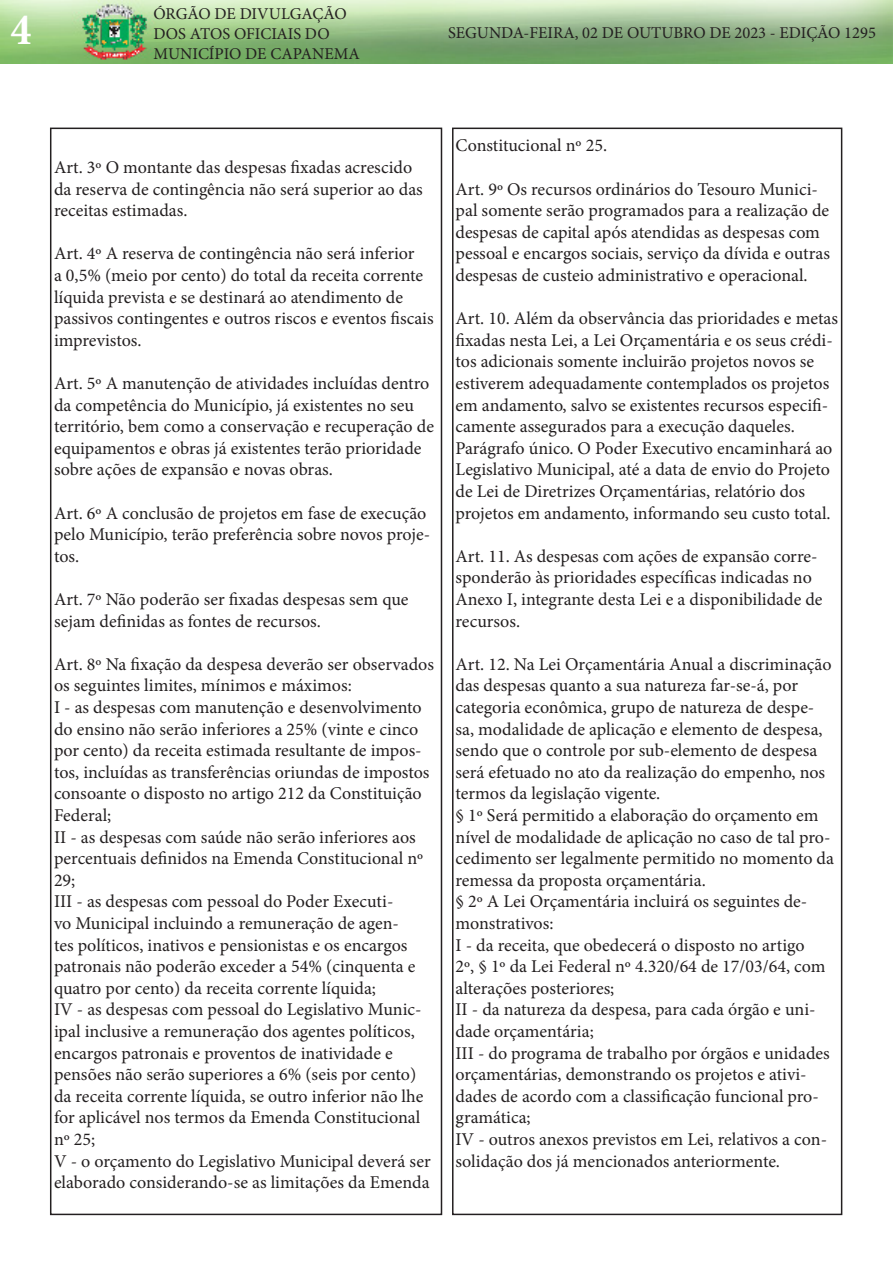
<style>
.page{position:relative;width:893px;height:1263px;background:#fff}
.page>*{position:absolute;margin:0;border:0;box-sizing:border-box;transform-origin:0 0}
.t1{font:700 condensed 45px "Minion Pro";color:#fff}
.t2{font:18px/21.6px "Minion Pro";color:#231f20}
.t3{font:16.5px/19.8px "Minion Pro";color:#231f20}
</style>
<div class="page">
<div style="left:50px;top:128px;width:392px;height:1087px;border:2px solid #231f20"></div>
<img style="left:0;top:0;width:893px;height:64px">
<div style="left:452px;top:128px;width:390px;height:1087px;border:2px solid #231f20"></div>
<h1 class="t1" style="left:11px;top:-1px;width:22px">4</h1>
<p class="t3" style="left:153px;top:4px;width:208px">ÓRGÃO DE DIVULGAÇÃO<br>DOS ATOS OFICIAIS DO<br>MUNICÍPIO DE CAPANEMA</p>
<p class="t3" style="left:448px;top:23px;width:429px">SEGUNDA-FEIRA, 02 DE OUTUBRO DE 2023 - EDIÇÃO 1295</p>
<p class="t2" style="left:54px;top:156px;width:370px">Art. 3º O montante das despesas fixadas acrescido da reserva de contingência não será superior ao das receitas estimadas.</p>
<p class="t2" style="left:54px;top:243px;width:381px">Art. 4º A reserva de contingência não será inferior<br>a 0,5% (meio por cento) do total da receita corrente líquida prevista e se destinará ao atendimento de passivos contingentes e outros riscos e eventos fiscais imprevistos.</p>
<p class="t2" style="left:54px;top:372px;width:381px">Art. 5º A manutenção de atividades incluídas dentro da competência do Município, já existentes no seu território, bem como a conservação e recuperação de equipamentos e obras já existentes terão prioridade sobre ações de expansão e novas obras.</p>
<p class="t2" style="left:54px;top:502px;width:378px">Art. 6º A conclusão de projetos em fase de execução pelo Município, terão preferência sobre novos proje&shy;tos.</p>
<p class="t2" style="left:54px;top:588px;width:356px">Art. 7º Não poderão ser fixadas despesas sem que sejam definidas as fontes de recursos.</p>
<p class="t2" style="left:54px;top:653px;width:382px">Art. 8º Na fixação da despesa deverão ser observados os seguintes limites, mínimos e máximos:</p>
<p class="t2" style="left:54px;top:696px;width:377px">I - as despesas com manutenção e desenvolvimento do ensino não serão inferiores a 25% (vinte e cinco por cento) da receita estimada resultante de impos&shy;tos, incluídas as transferências oriundas de impostos consoante o disposto no artigo 212 da Constituição Federal;</p>
<p class="t2" style="left:54px;top:826px;width:371px">II - as despesas com saúde não serão inferiores aos percentuais definidos na Emenda Constitucional nº<br>29;</p>
<p class="t2" style="left:54px;top:891px;width:363px">III - as despesas com pessoal do Poder Executi-<br>vo Municipal incluindo a remuneração de agen&shy;tes políticos, inativos e pensionistas e os encargos patronais não poderão exceder a 54% (cinquenta e quatro por cento) da receita corrente líquida;</p>
<p class="t2" style="left:54px;top:999px;width:371px">IV - as despesas com pessoal do Legislativo Munic&shy;ipal inclusive a remuneração dos agentes políticos, encargos patronais e proventos de inatividade e pensões não serão superiores a 6% (seis por cento) da receita corrente líquida, se outro inferior não lhe for aplicável nos termos da Emenda Constitucional nº 25;</p>
<p class="t2" style="left:54px;top:1150px;width:378px">V - o orçamento do Legislativo Municipal deverá ser elaborado considerando-se as limitações da Emenda</p>
<p class="t2" style="left:455px;top:135px;width:153px">Constitucional nº 25.</p>
<p class="t2" style="left:455px;top:178px;width:376px">Art. 9º Os recursos ordinários do Tesouro Munici&shy;pal somente serão programados para a realização de despesas de capital após atendidas as despesas com pessoal e encargos sociais, serviço da dívida e outras despesas de custeio administrativo e operacional.</p>
<p class="t2" style="left:455px;top:308px;width:384px">Art. 10. Além da observância das prioridades e metas fixadas nesta Lei, a Lei Orçamentária e os seus crédi&shy;tos adicionais somente incluirão projetos novos se estiverem adequadamente contemplados os projetos em andamento, salvo se existentes recursos especifi&shy;camente assegurados para a execução daqueles.</p>
<p class="t2" style="left:455px;top:437px;width:378px">Parágrafo único. O Poder Executivo encaminhará ao Legislativo Municipal, até a data de envio do Projeto de Lei de Diretrizes Orçamentárias, relatório dos projetos em andamento, informando seu custo total.</p>
<p class="t2" style="left:455px;top:545px;width:369px">Art. 11. As despesas com ações de expansão corre&shy;sponderão às prioridades específicas indicadas no Anexo I, integrante desta Lei e a disponibilidade de recursos.</p>
<p class="t2" style="left:455px;top:653px;width:378px">Art. 12. Na Lei Orçamentária Anual a discriminação das despesas quanto a sua natureza far-se-á, por categoria econômica, grupo de natureza de despe&shy;sa, modalidade de aplicação e elemento de despesa, sendo que o controle por sub-elemento de despesa será efetuado no ato da realização do empenho, nos termos da legislação vigente.</p>
<p class="t2" style="left:455px;top:804px;width:380px">§ 1º Será permitido a elaboração do orçamento em nível de modalidade de aplicação no caso de tal pro&shy;cedimento ser legalmente permitido no momento da remessa da proposta orçamentária.</p>
<p class="t2" style="left:455px;top:891px;width:353px">§ 2º A Lei Orçamentária incluirá os seguintes de&shy;monstrativos:</p>
<p class="t2" style="left:455px;top:934px;width:372px">I - da receita, que obedecerá o disposto no artigo<br>2º, § 1º da Lei Federal nº 4.320/64 de 17/03/64, com alterações posteriores;</p>
<p class="t2" style="left:455px;top:999px;width:362px">II - da natureza da despesa, para cada órgão e uni&shy;dade orçamentária;</p>
<p class="t2" style="left:455px;top:1042px;width:376px">III - do programa de trabalho por órgãos e unidades orçamentárias, demonstrando os projetos e ativi&shy;dades de acordo com a classificação funcional pro&shy;gramática;</p>
<p class="t2" style="left:455px;top:1128px;width:373px">IV - outros anexos previstos em Lei, relativos a con&shy;solidação dos já mencionados anteriormente.</p>
</div>
